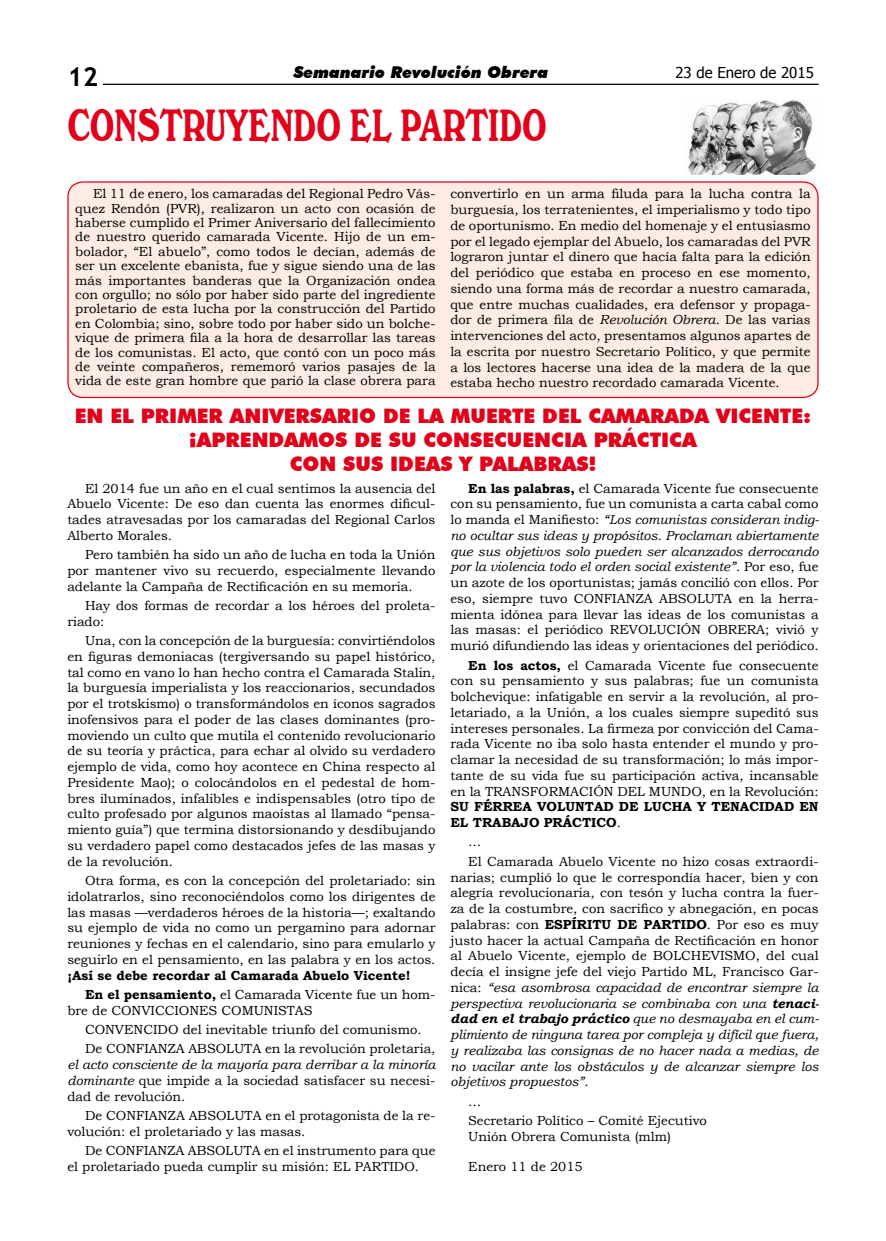
<style>
.page{position:relative;width:886px;height:1241px;background:#fff}
.page>*{position:absolute;margin:0;border:0;box-sizing:border-box;transform-origin:0 0}
.t1{font:43.75px "Windsor BT";color:#e2001a;scale:.66 1}
.t2{font:700 26.25px "Trebuchet MS";color:#000}
.t3{font:900 20px/24px "Futura BT";color:#e2001a;text-align:center}
.t4{font:italic 900 16.25px "Futura BT";color:#000}
.t5{font:15px "Tahoma";color:#000}
.t6{font:13.12px/15.8px "Bookman Old Style";color:#000;text-align:justify}
.t7{font:700 13.12px/19.2px "Bookman Old Style";color:#000}
.t8{font:italic 13.12px/15.8px "Bookman Old Style";color:#000;text-align:justify}
.s1{font-style:italic}
.s2{font-weight:400}
.s3{font-style:normal}
.s4{font-weight:700}
.s5{font-weight:700;font-style:italic}
</style>
<div class="page">
<hr style="left:103px;top:84px;width:716px;height:1px;background:#000">
<div style="left:68px;top:182px;width:750px;height:215px;background:#fdece4;border-radius:15px"></div>
<div style="left:67px;top:181px;width:752px;height:217px;border:1px solid #e2001a;border-radius:15px"></div>
<img style="left:688px;top:100px;width:128px;height:74px">
<h2 class="t2" style="left:67px;top:60px;width:32px">12</h2>
<p class="t4" style="left:294px;top:63px;width:256px">Semanario Revolución Obrera</p>
<p class="t5" style="left:675px;top:63px;width:140px">23 de Enero de 2015</p>
<h1 class="t1" style="left:67px;top:99px;width:728px">CONSTRUYENDO EL PARTIDO</h1>
<p class="t6" style="left:75px;top:187px;width:362px;line-height:14.4px;text-indent:18px">El 11 de enero, los camaradas del Regional Pedro Vás&shy;quez Rendón (PVR), realizaron un acto con ocasión de haberse cumplido el Primer Aniversario del fallecimiento de nuestro querido camarada Vicente. Hijo de un em&shy;bolador, “El abuelo”, como todos le decían, además de ser un excelente ebanista, fue y sigue siendo una de las más importantes banderas que la Organización ondea con orgullo; no sólo por haber sido parte del ingrediente proletario de esta lucha por la construcción del Partido en Colombia; sino, sobre todo por haber sido un bolche&shy;vique de primera fila a la hora de desarrollar las tareas de los comunistas. El acto, que contó con un poco más de veinte compañeros, rememoró varios pasajes de la vida de este gran hombre que parió la clase obrera para</p>
<p class="t6" style="left:450px;top:186px;width:362px">convertirlo en un arma filuda para la lucha contra la burguesía, los terratenientes, el imperialismo y todo tipo de oportunismo. En medio del homenaje y el entusiasmo por el legado ejemplar del Abuelo, los camaradas del PVR lograron juntar el dinero que hacía falta para la edición del periódico que estaba en proceso en ese momento, siendo una forma más de recordar a nuestro camarada, que entre muchas cualidades, era defensor y propaga&shy;dor de primera fila de <span class="s1">Revolución Obrera.</span> De las varias intervenciones del acto, presentamos algunos apartes de la escrita por nuestro Secretario Político, y que permite a los lectores hacerse una idea de la madera de la que estaba hecho nuestro recordado camarada Vicente.</p>
<h3 class="t3" style="left:75px;top:404px;width:738px">EN EL PRIMER ANIVERSARIO DE LA MUERTE DEL CAMARADA VICENTE: ¡APRENDAMOS DE SU CONSECUENCIA PRÁCTICA<br>CON SUS IDEAS Y PALABRAS!</h3>
<p class="t6" style="left:67px;top:480px;width:370px;text-indent:18px">El 2014 fue un año en el cual sentimos la ausencia del Abuelo Vicente: De eso dan cuenta las enormes dificul&shy;tades atravesadas por los camaradas del Regional Carlos Alberto Morales.</p>
<p class="t6" style="left:67px;top:547px;width:370px;text-indent:18px">Pero también ha sido un año de lucha en toda la Unión por mantener vivo su recuerdo, especialmente llevando adelante la Campaña de Rectificación en su memoria.</p>
<p class="t6" style="left:67px;top:597px;width:370px;text-indent:18px">Hay dos formas de recordar a los héroes del proleta&shy;riado:</p>
<p class="t6" style="left:67px;top:632px;width:370px;text-indent:18px">Una, con la concepción de la burguesía: convirtiéndolos en figuras demoniacas (tergiversando su papel histórico, tal como en vano lo han hecho contra el Camarada Stalin, la burguesía imperialista y los reaccionarios, secundados por el trotskismo) o transformándolos en íconos sagrados inofensivos para el poder de las clases dominantes (pro&shy;moviendo un culto que mutila el contenido revolucionario de su teoría y práctica, para echar al olvido su verdadero ejemplo de vida, como hoy acontece en China respecto al Presidente Mao); o colocándolos en el pedestal de hom&shy;bres iluminados, infalibles e indispensables (otro tipo de culto profesado por algunos maoístas al llamado “pensa&shy;miento guía”) que termina distorsionando y desdibujando su verdadero papel como destacados jefes de las masas y de la revolución.</p>
<p class="t6" style="left:67px;top:872px;width:370px;text-indent:18px">Otra forma, es con la concepción del proletariado: sin idolatrarlos, sino reconociéndolos como los dirigentes de las masas —verdaderos héroes de la historia—; exaltando su ejemplo de vida no como un pergamino para adornar reuniones y fechas en el calendario, sino para emularlo y seguirlo en el pensamiento, en las palabra y en los actos.</p>
<p class="t7" style="left:85px;top:965px;width:352px;text-indent:-18px">¡Así se debe recordar al Camarada Abuelo Vicente!<br>En el pensamiento, <span class="s2">el Camarada Vicente fue un hom-</span></p>
<p class="t6" style="left:85px;top:1000px;width:352px;line-height:19.2px;text-align:left;text-indent:-18px">bre de CONVICCIONES COMUNISTAS<br>CONVENCIDO del inevitable triunfo del comunismo.<br>De CONFIANZA ABSOLUTA en la revolución proletaria,</p>
<p class="t8" style="left:67px;top:1056px;width:370px">el acto consciente de la mayoría para derribar a la minoría dominante <span class="s3">que impide a la sociedad satisfacer su necesi&shy;dad de revolución.</span></p>
<p class="t6" style="left:67px;top:1107px;width:370px;text-indent:18px">De CONFIANZA ABSOLUTA en el protagonista de la re&shy;volución: el proletariado y las masas.</p>
<p class="t6" style="left:67px;top:1142px;width:370px;text-indent:18px">De CONFIANZA ABSOLUTA en el instrumento para que el proletariado pueda cumplir su misión: EL PARTIDO.</p>
<p class="t6" style="left:450px;top:480px;width:370px;text-indent:18px"><span class="s4">En las palabras,</span> el Camarada Vicente fue consecuente con su pensamiento, fue un comunista a carta cabal como lo manda el Manifiesto: <span class="s1">“Los comunistas consideran indig&shy;no ocultar sus ideas y propósitos. Proclaman abiertamente que sus objetivos solo pueden ser alcanzados derrocando por la violencia todo el orden social existente”.</span> Por eso, fue un azote de los oportunistas; jamás concilió con ellos. Por eso, siempre tuvo CONFIANZA ABSOLUTA en la herra&shy;mienta idónea para llevar las ideas de los comunistas a las masas: el periódico REVOLUCIÓN OBRERA; vivió y murió difundiendo las ideas y orientaciones del periódico.</p>
<p class="t6" style="left:450px;top:657px;width:370px;text-indent:18px"><span class="s4">En los actos,</span> el Camarada Vicente fue consecuente con su pensamiento y sus palabras; fue un comunista bolchevique: infatigable en servir a la revolución, al pro&shy;letariado, a la Unión, a los cuales siempre supeditó sus intereses personales. La firmeza por convicción del Cama&shy;rada Vicente no iba solo hasta entender el mundo y pro&shy;clamar la necesidad de su transformación; lo más impor&shy;tante de su vida fue su participación activa, incansable en la TRANSFORMACIÓN DEL MUNDO, en la Revolución:</p>
<p class="t7" style="left:450px;top:798px;width:370px;line-height:15.8px">SU FÉRREA VOLUNTAD DE LUCHA Y TENACIDAD EN<br>EL TRABAJO PRÁCTICO<span class="s2">.</span></p>
<p class="t6" style="left:468px;top:832px;width:352px;line-height:19.2px">…<br>El Camarada Abuelo Vicente no hizo cosas extraordi-</p>
<p class="t6" style="left:450px;top:869px;width:370px">narias; cumplió lo que le correspondía hacer, bien y con alegría revolucionaria, con tesón y lucha contra la fuer&shy;za de la costumbre, con sacrifico y abnegación, en pocas palabras: con <span class="s4">ESPÍRITU DE PARTIDO</span>. Por eso es muy justo hacer la actual Campaña de Rectificación en honor al Abuelo Vicente, ejemplo de BOLCHEVISMO, del cual decía el insigne jefe del viejo Partido ML, Francisco Gar&shy;nica: <span class="s1">“esa asombrosa capacidad de encontrar siempre la perspectiva revolucionaria se combinaba con una</span> <span class="s5">tenaci&shy;dad en el trabajo práctico</span> <span class="s1">que no desmayaba en el cum&shy;plimiento de ninguna tarea por compleja y difícil que fuera, y realizaba las consignas de no hacer nada a medias, de no vacilar ante los obstáculos y de alcanzar siempre los objetivos propuestos”</span>.</p>
<p class="t6" style="left:468px;top:1091px;width:240px;line-height:19.2px">…<br>Secretario Político – Comité Ejecutivo</p>
<p class="t6" style="left:468px;top:1128px;width:204px">Unión Obrera Comunista (mlm)</p>
<p class="t6" style="left:468px;top:1158px;width:116px">Enero 11 de 2015</p>
</div>
